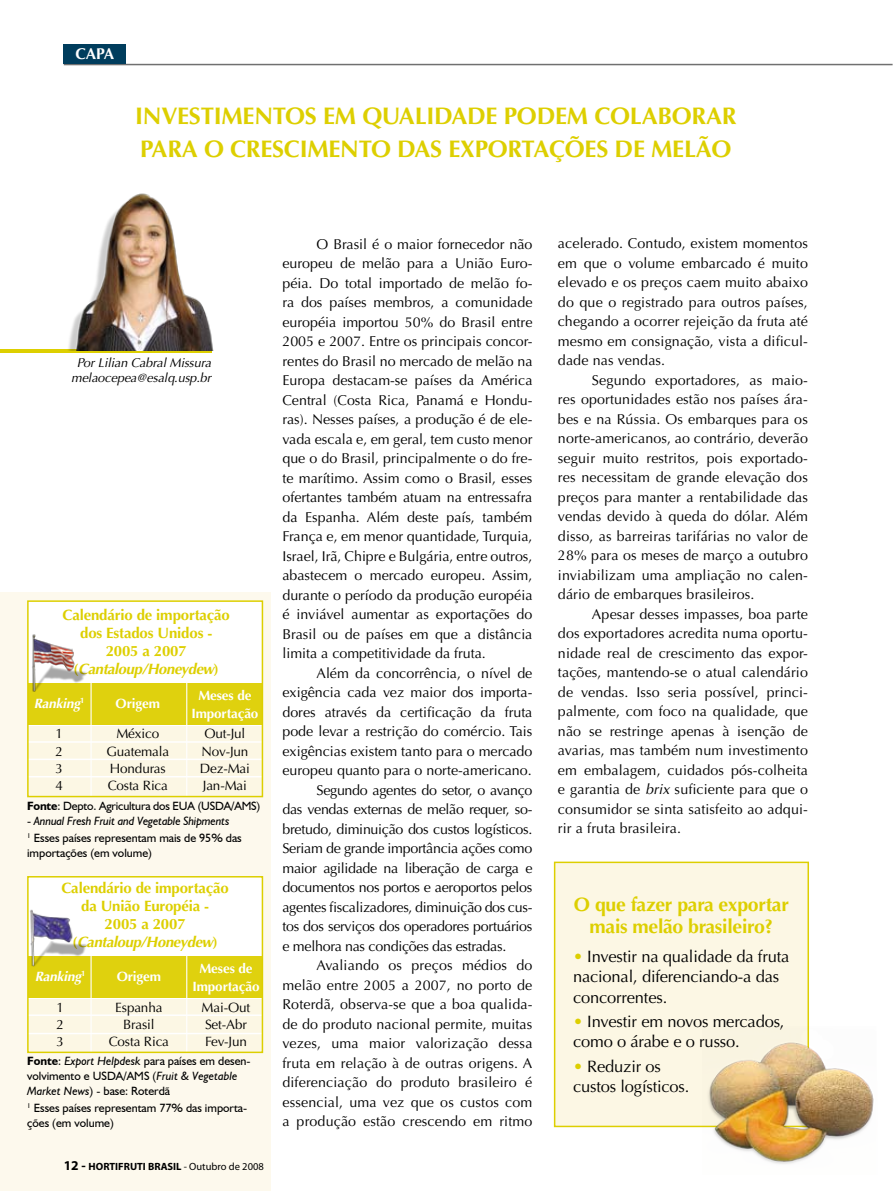
<style>
.page{position:relative;width:893px;height:1191px;background:#fff}
.page>*{position:absolute;margin:0;border:0;box-sizing:border-box;transform-origin:0 0}
.t1{font:700 24px/33px "Optima";letter-spacing:-.01em;color:#ddcf00;text-align:right}
.t2{font:700 19.5px/22.5px "Optima";letter-spacing:-.015em;color:#ddcf00;text-align:center}
.t3{font:16.5px/20.2px "Optima";letter-spacing:-.01em;color:#000}
.t4{font:700 15.6px "Optima";color:#fff}
.t5{font:700 15px/18px "Optima";letter-spacing:-.01em;color:#ddcf00;text-align:center}
.t6{font:14.25px/19.5px "Optima";color:#000;text-align:justify}
.t7{font:14.25px "Optima";letter-spacing:-.02em;color:#000}
.t8{font:13.5px "Optima";letter-spacing:-.01em;color:#000}
.t9{font:700 13.5px/18px "Optima";letter-spacing:-.01em;color:#fff}
.t10{font:italic 700 13.5px "Optima";letter-spacing:-.01em;color:#fff}
.t11{font:italic 12.75px/15px "Optima";letter-spacing:-.01em;color:#000;text-align:center}
.t12{font:12px/15px "Humanist 521 BT";color:#000}
.t13{font:italic 12px/17.1px "Humanist 521 BT";letter-spacing:-.015em;color:#000}
.t14{font:700 10.5px "Myriad Pro";color:#000}
.s1{font-style:italic}
.s2{font-weight:700}
.s3{font-style:normal}
.s4{font-size:13.5px}
.s5{font-weight:400}
.s6{color:#ddcf00}
</style>
<div class="page">
<div style="left:0;top:592px;width:271px;height:599px;background:#fdf9ed"></div>
<div style="left:554px;top:861px;width:255px;height:266px;background:#fcf7e4;border:2px solid #ddcf00"></div>
<hr style="left:0;top:350px;width:212px;height:3px;background:#ddcf00">
<div style="left:28px;top:876px;width:234px;height:176px;background:#fff"></div>
<div style="left:28px;top:956px;width:234px;height:41px;background:#dfd10e"></div>
<div style="left:28px;top:999px;width:234px;height:53px;background:#fcf7e4"></div>
<hr style="left:28px;top:1014px;width:234px;height:2px;background:#fff">
<hr style="left:91px;top:952px;width:1px;height:100px;background:#fff">
<hr style="left:28px;top:1032px;width:234px;height:2px;background:#fff">
<hr style="left:186px;top:954px;width:1px;height:98px;background:#fff">
<div style="left:27px;top:876px;width:236px;height:177px;border:2px solid #ddcf00"></div>
<img style="left:27px;top:891px;width:65px;height:86px">
<div style="left:28px;top:601px;width:234px;height:195px;background:#fff"></div>
<div style="left:28px;top:683px;width:234px;height:41px;background:#dfd10e"></div>
<div style="left:28px;top:726px;width:234px;height:70px;background:#fcf7e4"></div>
<hr style="left:28px;top:741px;width:234px;height:1px;background:#fff">
<hr style="left:28px;top:758px;width:234px;height:2px;background:#fff">
<hr style="left:28px;top:776px;width:234px;height:1px;background:#fff">
<hr style="left:91px;top:679px;width:1px;height:117px;background:#fff">
<hr style="left:186px;top:679px;width:1px;height:117px;background:#fff">
<div style="left:27px;top:600px;width:236px;height:197px;border:2px solid #ddcf00"></div>
<img style="left:27px;top:614px;width:65px;height:90px">
<img style="left:703px;top:1026px;width:171px;height:138px">
<hr style="left:64px;top:64px;width:829px;height:1px;background:#707070">
<div style="left:64px;top:44px;width:62px;height:20px;background:#003d5d"></div>
<img style="left:64px;top:193px;width:150px;height:157px">
<p class="t4" style="left:76px;top:45px;width:40px">CAPA</p>
<h1 class="t1" style="left:135px;top:99px;width:260px">INVESTIMENTOS EM QUALI</h1>
<h1 class="t1" style="left:140px;top:99px;width:598px">DADE PODEM COLABORAR<br>PARA O CRESCI MENTO DAS EXPORTAÇÕES DE MELÃO</h1>
<p class="t11" style="left:71px;top:356px;width:141px">Por Lilian Cabral Missura melaocepea@esalq.usp.br</p>
<p class="t5" style="left:63px;top:605px;width:169px">Calendário de importação dos Estados U nidos -<br>2005 a 2007 (<span class="s1">Cantaloup/Honeydew</span>)</p>
<p class="t10" style="left:34px;top:695px;width:52px">Ranking<sup>1</sup></p>
<p class="t9" style="left:116px;top:694px;width:46px">Origem</p>
<p class="t9" style="left:196px;top:686px;width:64px">Meses de mportação</p>
<p class="t8" style="left:55px;top:726px;width:9px">1</p>
<p class="t8" style="left:116px;top:726px;width:44px">México</p>
<p class="t8" style="left:204px;top:726px;width:42px">Out-Jul</p>
<p class="t8" style="left:55px;top:743px;width:9px">2</p>
<p class="t8" style="left:106px;top:743px;width:64px">Guatemala</p>
<p class="t8" style="left:202px;top:743px;width:48px">Nov-Jun</p>
<p class="t8" style="left:55px;top:760px;width:9px">3</p>
<p class="t8" style="left:110px;top:760px;width:57px">Honduras</p>
<p class="t8" style="left:200px;top:760px;width:52px">Dez-Mai</p>
<p class="t8" style="left:55px;top:777px;width:9px">4</p>
<p class="t8" style="left:108px;top:777px;width:62px">Costa Rica</p>
<p class="t8" style="left:203px;top:777px;width:46px">Jan-Mai</p>
<p class="t12" style="left:27px;top:798px;width:235px"><span class="s2">Fonte</span>: Depto. Agricultura dos EUA (USDA/AMS)</p>
<p class="t13" style="left:27px;top:812px;width:216px"><span class="s3">-</span> Annual Fresh Fruit and Vegetable Shipments<br><sup>1</sup> <span class="s3">Esses países representam mais de 95% das</span></p>
<p class="t12" style="left:27px;top:845px;width:126px">importações (em volume)</p>
<p class="t5" style="left:61px;top:879px;width:169px">Calendário de importação da U nião Européia -<br>2005 a 2007 (<span class="s1">Cantaloup/Honeydew</span>)</p>
<p class="t10" style="left:35px;top:968px;width:52px">Ranking<sup>1</sup></p>
<p class="t9" style="left:117px;top:967px;width:46px">Origem</p>
<p class="t9" style="left:197px;top:959px;width:64px">Meses de mportação</p>
<p class="t8" style="left:56px;top:999px;width:9px">1</p>
<p class="t8" style="left:115px;top:999px;width:49px">Espanha</p>
<p class="t8" style="left:202px;top:999px;width:50px">Mai-Out</p>
<p class="t8" style="left:56px;top:1016px;width:9px">2</p>
<p class="t8" style="left:123px;top:1016px;width:33px">Brasil</p>
<p class="t8" style="left:205px;top:1016px;width:43px">Set-Abr</p>
<p class="t8" style="left:56px;top:1034px;width:9px">3</p>
<p class="t8" style="left:109px;top:1034px;width:62px">Costa Rica</p>
<p class="t8" style="left:205px;top:1034px;width:43px">Fev-Jun</p>
<p class="t12" style="left:27px;top:1053px;width:225px"><span class="s2">Fonte</span>: <span class="s1">Export Helpdesk</span> para países em desen&shy;volvimento e USDA/AMS (<span class="s1">Fruit &amp; Vegetable<br>Market News</span>) - base: Roterdã</p>
<p class="t12" style="left:27px;top:1100px;width:222px"><sup>1</sup> Esses países representam 77% das importa&shy;ções (em volume)</p>
<p class="t14" style="left:64px;top:1159px;width:202px"><span class="s4">12 -</span> HORTIFRUTI BRASIL <span class="s5">- Outubro de 2008</span></p>
<p class="t6" style="left:282px;top:234px;width:251px;text-indent:34px">O Brasil é o maior fornecedor não europeu de melão para a União Euro&shy;péia. Do total importado de melão fo&shy;ra dos países membros, a comunidade européia importou 50% do Brasil entre 2005 e 2007. Entre os principais concor&shy;rentes do Brasil no mercado de melão na Europa destacam-se países da América Central (Costa Rica, Panamá e Hondu&shy;ras). Nesses países, a produção é de ele&shy;vada escala e, em geral, tem custo menor que o do Brasil, principalmente o do fre&shy;te marítimo. Assim como o Brasil, esses ofertantes também atuam na entressafra da Espanha. Além deste país, também França e, em menor quantidade, Turquia, Israel, Irã, Chipre e Bulgária, entre outros, abastecem o mercado europeu. Assim, durante o período da produção européia é inviável aumentar as exportações do Brasil ou de países em que a distância limita a competitividade da fruta.</p>
<p class="t6" style="left:316px;top:663px;width:217px">Além da concorrência, o nível de</p>
<p class="t6" style="left:282px;top:682px;width:251px">exigência cada vez maior dos importa-</p>
<p class="t6" style="left:282px;top:702px;width:251px">dores através da certificação da fruta</p>
<p class="t6" style="left:282px;top:721px;width:251px">pode levar a restrição do comércio. Tais</p>
<p class="t6" style="left:282px;top:741px;width:251px">exigências existem tanto para o mercado</p>
<p class="t6" style="left:282px;top:760px;width:251px">europeu quanto para o norte-americano.</p>
<p class="t7" style="left:316px;top:781px;width:217px">Segundo agentes do setor, o avanço</p>
<p class="t7" style="left:282px;top:801px;width:251px">das vendas externas de melão requer, so-</p>
<p class="t7" style="left:282px;top:820px;width:251px">bretudo, diminuição dos custos logísticos.</p>
<p class="t7" style="left:282px;top:840px;width:251px">Seriam de grande importância ações como</p>
<p class="t7" style="left:282px;top:859px;width:251px">maior agilidade na liberação de carga e</p>
<p class="t7" style="left:282px;top:879px;width:251px">documentos nos portos e aeroportos pelos</p>
<p class="t7" style="left:282px;top:898px;width:251px">agentes fiscalizadores, diminuição dos cus-</p>
<p class="t7" style="left:282px;top:918px;width:251px">tos dos serviços dos operadores portuários</p>
<p class="t7" style="left:282px;top:937px;width:225px">e melhora nas condições das estradas.</p>
<p class="t6" style="left:316px;top:955px;width:217px">Avaliando os preços médios do</p>
<p class="t6" style="left:282px;top:975px;width:251px">melão entre 2005 a 2007, no porto de</p>
<p class="t6" style="left:282px;top:994px;width:251px">Roterdã, observa-se que a boa qualida-</p>
<p class="t6" style="left:282px;top:1014px;width:251px">de do produto nacional permite, muitas</p>
<p class="t6" style="left:282px;top:1033px;width:251px">vezes, uma maior valorização dessa</p>
<p class="t6" style="left:282px;top:1053px;width:251px">fruta em relação à de outras origens. A</p>
<p class="t6" style="left:282px;top:1072px;width:251px">diferenciação do produto brasileiro é</p>
<p class="t6" style="left:282px;top:1092px;width:251px">essencial, uma vez que os custos com</p>
<p class="t6" style="left:282px;top:1111px;width:251px">a produção estão crescendo em ritmo</p>
<p class="t6" style="left:558px;top:234px;width:251px">acelerado. Contudo, existem momentos em que o volume embarcado é muito elevado e os preços caem muito abaixo do que o registrado para outros países, chegando a ocorrer rejeição da fruta até mesmo em consignação, vista a dificul&shy;dade nas vendas.</p>
<p class="t6" style="left:558px;top:370px;width:251px;text-indent:34px">Segundo exportadores, as maio&shy;res oportunidades estão nos países ára&shy;bes e na Rússia. Os embarques para os norte-americanos, ao contrário, deverão seguir muito restritos, pois exportado&shy;res necessitam de grande elevação dos preços para manter a rentabilidade das vendas devido à queda do dólar. Além disso, as barreiras tarifárias no valor de 28% para os meses de março a outubro inviabilizam uma ampliação no calen&shy;dário de embarques brasileiros.</p>
<p class="t6" style="left:558px;top:604px;width:251px;text-indent:34px">Apesar desses impasses, boa parte dos exportadores acredita numa oportu&shy;nidade real de crescimento das expor&shy;tações, mantendo-se o atual calendário de vendas. Isso seria possível, princi&shy;palmente, com foco na qualidade, que não se restringe apenas à isenção de avarias, mas também num investimento em embalagem, cuidados pós-colheita e garantia de <span class="s1">brix</span> suficiente para que o consumidor se sinta satisfeito ao adqui&shy;rir a fruta brasileira.</p>
<h2 class="t2" style="left:574px;top:893px;width:217px">O que fazer para exportar mais melão brasileiro?</h2>
<p class="t3" style="left:573px;top:946px;width:218px"><span class="s6">•</span> Investir na qualidade da fruta nacional, diferenciando-a das concorrentes.</p>
<p class="t3" style="left:573px;top:1011px;width:213px"><span class="s6">•</span> Investir em novos mercados, como o árabe e o russo.</p>
<p class="t3" style="left:573px;top:1056px;width:118px"><span class="s6">•</span> Reduzir os custos logísticos.</p>
</div>
